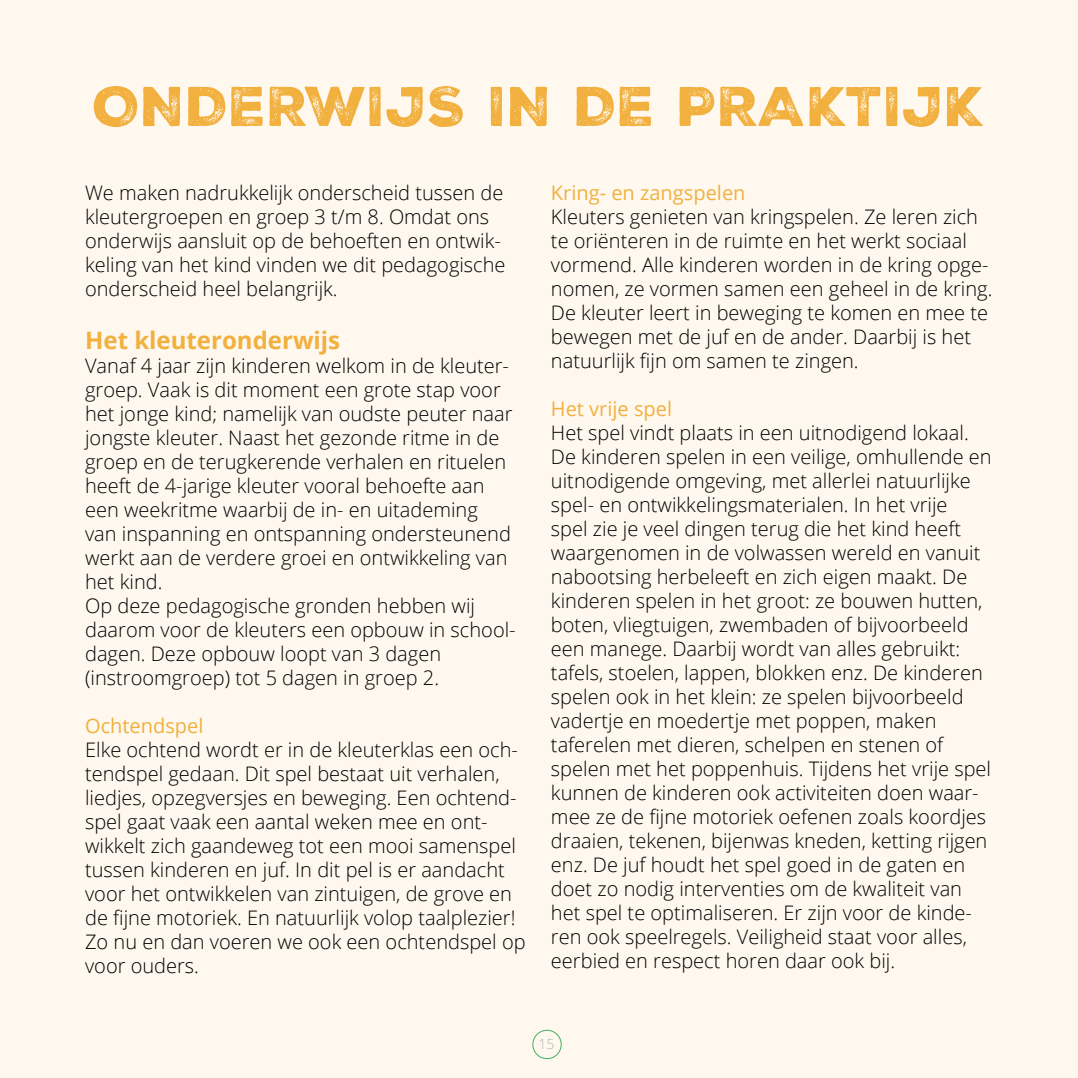
<style>
.page{position:relative;width:1078px;height:1078px;background:#fff}
.page>*{position:absolute;margin:0;border:0;box-sizing:border-box;transform-origin:0 0}
.t1{font:700 24px "Open Sans";color:#f2b03e}
.t2{font:300 20px/24px "Open Sans";color:#000}
.t3{font:20px "Open Sans";color:#f2b03e}
.t4{font:300 14px "Open Sans";color:#b3b2b2}
</style>
<div class="page">
<div style="left:0;top:0;width:1077px;height:1077px;background:#fef8ee"></div>
<div style="left:532px;top:1029px;width:29px;height:29px;border:1px solid #42af62;border-radius:50%"></div>
<svg style="left:94px;top:86px;width:888px;height:41px"></svg>
<p class="t2" style="left:85px;top:180px;width:422px">We maken nadrukkelijk onderscheid tussen de kleutergroepen en groep 3 t/m 8. Omdat ons onderwijs aansluit op de behoeften en ontwik&shy;keling van het kind vinden we dit pedagogische onderscheid heel belangrijk.</p>
<p class="t1" style="left:85px;top:323px;width:256px">Het kleuteronderwijs</p>
<p class="t2" style="left:85px;top:353px;width:432px">Vanaf 4 jaar zijn kinderen welkom in de kleuter&shy;groep. Vaak is dit moment een grote stap voor het jonge kind; namelijk van oudste peuter naar jongste kleuter. Naast het gezonde ritme in de groep en de terugkerende verhalen en rituelen heeft de 4-jarige kleuter vooral behoefte aan een weekritme waarbij de in- en uitademing<br>van inspanning en ontspanning ondersteunend werkt aan de verdere groei en ontwikkeling van het kind.<br>Op deze pedagogische gronden hebben wij daarom voor de kleuters een opbouw in school&shy;dagen. Deze opbouw loopt van 3 dagen (instroomgroep) tot 5 dagen in groep 2.</p>
<p class="t3" style="left:85px;top:711px;width:120px">Ochtendspel</p>
<p class="t2" style="left:85px;top:737px;width:442px">Elke ochtend wordt er in de kleuterklas een och&shy;tendspel gedaan. Dit spel bestaat uit verhalen, liedjes, opzegversjes en beweging. Een ochtend&shy;spel gaat vaak een aantal weken mee en ont&shy;wikkelt zich gaandeweg tot een mooi samenspel tussen kinderen en juf. In dit pel is er aandacht voor het ontwikkelen van zintuigen, de grove en de fijne motoriek. En natuurlijk volop taalplezier!<br>Zo nu en dan voeren we ook een ochtendspel op voor ouders.</p>
<p class="t3" style="left:551px;top:179px;width:196px">Kring- en zangspelen</p>
<p class="t2" style="left:551px;top:204px;width:443px">Kleuters genieten van kringspelen. Ze leren zich te oriënteren in de ruimte en het werkt sociaal vormend. Alle kinderen worden in de kring opge&shy;nomen, ze vormen samen een geheel in de kring.<br>De kleuter leert in beweging te komen en mee te bewegen met de juf en de ander. Daarbij is het natuurlijk fijn om samen te zingen.</p>
<p class="t3" style="left:551px;top:395px;width:123px">Het vrije spel</p>
<p class="t2" style="left:551px;top:420px;width:442px">Het spel vindt plaats in een uitnodigend lokaal.<br>De kinderen spelen in een veilige, omhullende en uitnodigende omgeving, met allerlei natuurlijke spel- en ontwikkelingsmaterialen. In het vrije<br>spel zie je veel dingen terug die het kind heeft waargenomen in de volwassen wereld en vanuit nabootsing herbeleeft en zich eigen maakt. De kinderen spelen in het groot: ze bouwen hutten, boten, vliegtuigen, zwembaden of bijvoorbeeld een manege. Daarbij wordt van alles gebruikt: tafels, stoelen, lappen, blokken enz. De kinderen spelen ook in het klein: ze spelen bijvoorbeeld vadertje en moedertje met poppen, maken taferelen met dieren, schelpen en stenen of spelen met het poppenhuis. Tijdens het vrije spel kunnen de kinderen ook activiteiten doen waar&shy;mee ze de fijne motoriek oefenen zoals koordjes draaien, tekenen, bijenwas kneden, ketting rijgen enz. De juf houdt het spel goed in de gaten en doet zo nodig interventies om de kwaliteit van het spel te optimaliseren. Er zijn voor de kinde&shy;ren ook speelregels. Veiligheid staat voor alles, eerbied en respect horen daar ook bij.</p>
<p class="t4" style="left:538px;top:1033px;width:17px">15</p>
</div>
